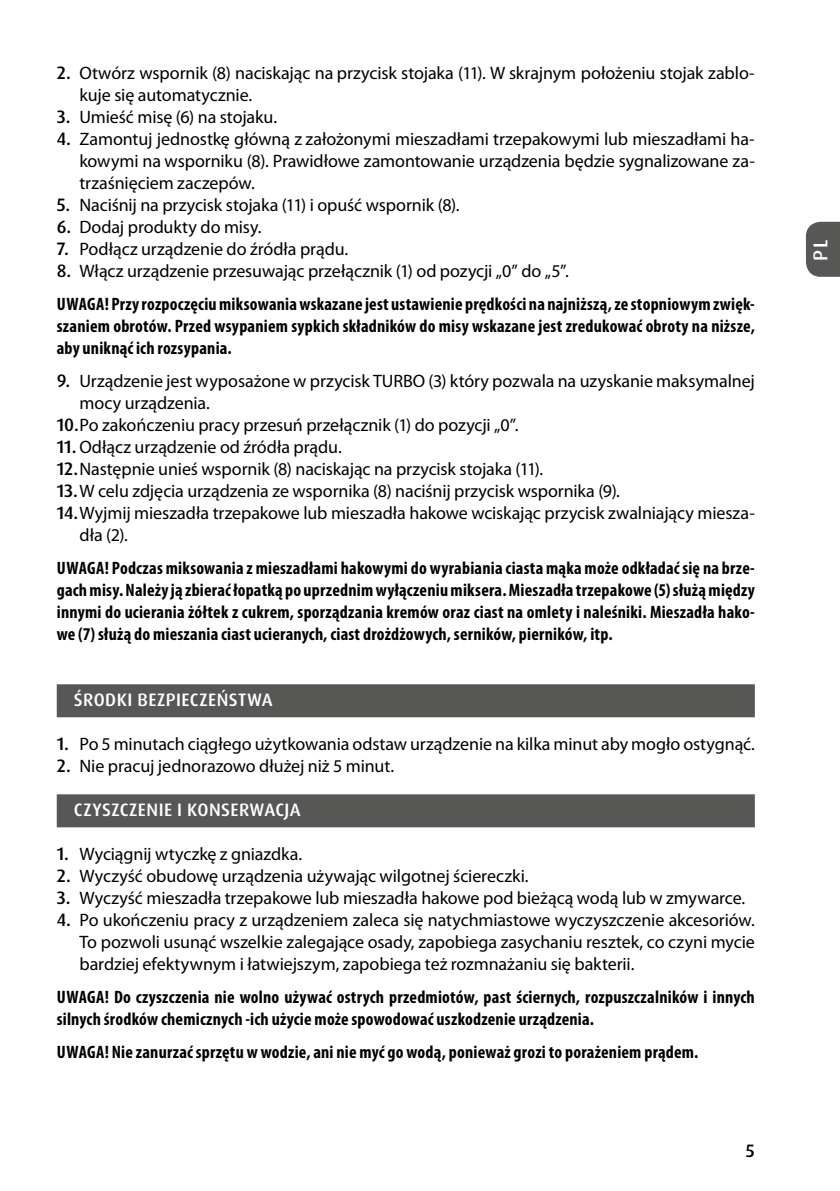
<style>
.page{position:relative;width:840px;height:1191px;background:#fff}
.page>*{position:absolute;margin:0;border:0;box-sizing:border-box;transform-origin:0 0}
.t1{font:500 20px "Dax Pro";color:#fff}
.t2{font:18px/22px "Myriad Pro";letter-spacing:-.005em;color:#000;text-align:justify}
.t3{font:700 condensed 18px/22px "Myriad Pro";letter-spacing:.01em;color:#000}
.t4{font:500 18px "Dax Pro";letter-spacing:.025em;color:#fff}
.t5{font:500 18px "Dax Pro";color:#000}
.s1{font-family:"Dax Pro";font-weight:500}
.s2{font-family:"Dax Pro";font-weight:500;font-stretch:normal}
.s3{font-weight:400;font-stretch:normal}
</style>
<div class="page">
<div style="left:806px;top:222px;width:33px;height:55px;background:#575756"></div>
<div style="left:57px;top:684px;width:697px;height:33px;background:#575756"></div>
<div style="left:57px;top:794px;width:697px;height:33px;background:#575756"></div>
<p class="t2" style="left:79px;top:62px;width:676px;text-indent:-23px"><span class="s1">2.</span> Otwórz wspornik (8) naciskając na przycisk stojaka (11). W skrajnym położeniu stojak zablo&shy;kuje się automatycznie.</p>
<p class="t2" style="left:57px;top:106px;width:222px"><span class="s1">3.</span> Umieść misę (6) na stojaku.</p>
<p class="t2" style="left:79px;top:128px;width:676px;text-indent:-23px"><span class="s1">4.</span> Zamontuj jednostkę główną z założonymi mieszadłami trzepakowymi lub mieszadłami ha&shy;kowymi na wsporniku (8). Prawidłowe zamontowanie urządzenia będzie sygnalizowane za&shy;trzaśnięciem zaczepów.</p>
<p class="t2" style="left:57px;top:194px;width:404px"><span class="s1">5.</span> Naciśnij na przycisk stojaka (11) i opuść wspornik (8).</p>
<p class="t2" style="left:57px;top:216px;width:206px"><span class="s1">6.</span> Dodaj produkty do misy.</p>
<p class="t2" style="left:57px;top:238px;width:293px"><span class="s1">7.</span> Podłącz urządzenie do źródła prądu.</p>
<p class="t3" style="left:57px;top:254px;width:699px;line-height:33px"><span class="s2">8.</span> <span class="s3">Włącz urządzenie przesuwając przełącznik (1) od pozycji „0” do „5”.<br></span>UWAGA! Przy rozpoczęciu miksowania wskazane jest ustawienie prędkości na najniższą, ze stopniowym zwięk-</p>
<p class="t3" style="left:57px;top:315px;width:699px">szaniem obrotów. Przed wsypaniem sypkich składników do misy wskazane jest zredukować obroty na niższe, aby uniknąć ich rozsypania.</p>
<p class="t2" style="left:57px;top:370px;width:699px"><span class="s1">9.</span> Urządzenie jest wyposażone w przycisk TURBO (3) który pozwala na uzyskanie maksymalnej</p>
<p class="t2" style="left:79px;top:392px;width:132px">mocy urządzenia.</p>
<p class="t2" style="left:57px;top:414px;width:463px"><span class="s1">10.</span>Po zakończeniu pracy przesuń przełącznik (1) do pozycji „0”.</p>
<p class="t2" style="left:57px;top:436px;width:286px"><span class="s1">11.</span> Odłącz urządzenie od źródła prądu.</p>
<p class="t2" style="left:57px;top:458px;width:487px"><span class="s1">12.</span>Następnie unieś wspornik (8) naciskając na przycisk stojaka (11).</p>
<p class="t2" style="left:57px;top:480px;width:564px"><span class="s1">13.</span>W celu zdjęcia urządzenia ze wspornika (8) naciśnij przycisk wspornika (9).</p>
<p class="t2" style="left:57px;top:502px;width:699px"><span class="s1">14.</span>Wyjmij mieszadła trzepakowe lub mieszadła hakowe wciskając przycisk zwalniający miesza-</p>
<p class="t2" style="left:79px;top:524px;width:50px">dła (2).</p>
<p class="t3" style="left:57px;top:557px;width:699px;text-align:justify">UWAGA! Podczas miksowania zmieszadłami hakowymi do wyrabiania ciasta mąka może odkładać się na brze&shy;gach misy. Należy ją zbierać łopatką po uprzednim wyłączeniu miksera. Mieszadła trzepakowe (5) służą między innymi do ucierania żółtek z cukrem, sporządzania kremów oraz ciast na omlety i naleśniki. Mieszadła hako&shy;we (7) służą do mieszania ciast ucieranych, ciast drożdżowych, serników, pierników, itp.</p>
<p class="t4" style="left:74px;top:688px;width:200px">ŚRODKI BEZPIECZEŃSTWA</p>
<p class="t2" style="left:57px;top:733px;width:699px"><span class="s1">1.</span> Po 5 minutach ciągłego użytkowania odstaw urządzenie na kilka minut aby mogło ostygnąć.</p>
<p class="t2" style="left:57px;top:755px;width:338px"><span class="s1">2.</span> Nie pracuj jednorazowo dłużej niż 5 minut.</p>
<p class="t4" style="left:74px;top:798px;width:228px">CZYSZCZENIE I KONSERWACJA</p>
<p class="t2" style="left:57px;top:843px;width:247px"><span class="s1">1.</span> Wyciągnij wtyczkę z gniazdka.</p>
<p class="t2" style="left:57px;top:865px;width:473px"><span class="s1">2.</span> Wyczyść obudowę urządzenia używając wilgotnej ściereczki.</p>
<p class="t2" style="left:57px;top:887px;width:689px"><span class="s1">3.</span> Wyczyść mieszadła trzepakowe lub mieszadła hakowe pod bieżącą wodą lub w zmywarce.</p>
<p class="t2" style="left:79px;top:909px;width:676px;text-indent:-23px"><span class="s1">4.</span> Po ukończeniu pracy z urządzeniem zaleca się natychmiastowe wyczyszczenie akcesoriów.<br>To pozwoli usunąć wszelkie zalegające osady, zapobiega zasychaniu resztek, co czyni mycie bardziej efektywnym i łatwiejszym, zapobiega też rozmnażaniu się bakterii.</p>
<p class="t3" style="left:57px;top:986px;width:699px">UWAGA! Do czyszczenia nie wolno używać ostrych przedmiotów, past ściernych, rozpuszczalników i innych silnych środków chemicznych -ich użycie może spowodować uszkodzenie urządzenia.</p>
<p class="t3" style="left:57px;top:1041px;width:642px">UWAGA! Nie zanurzać sprzętu w wodzie, ani nie myć go wodą, ponieważ grozi to porażeniem prądem.</p>
<p class="t5" style="left:745px;top:1139px;width:10px">5</p>
<p class="t1" style="left:807px;top:261px;width:23px;rotate:-90deg">PL</p>
</div>
